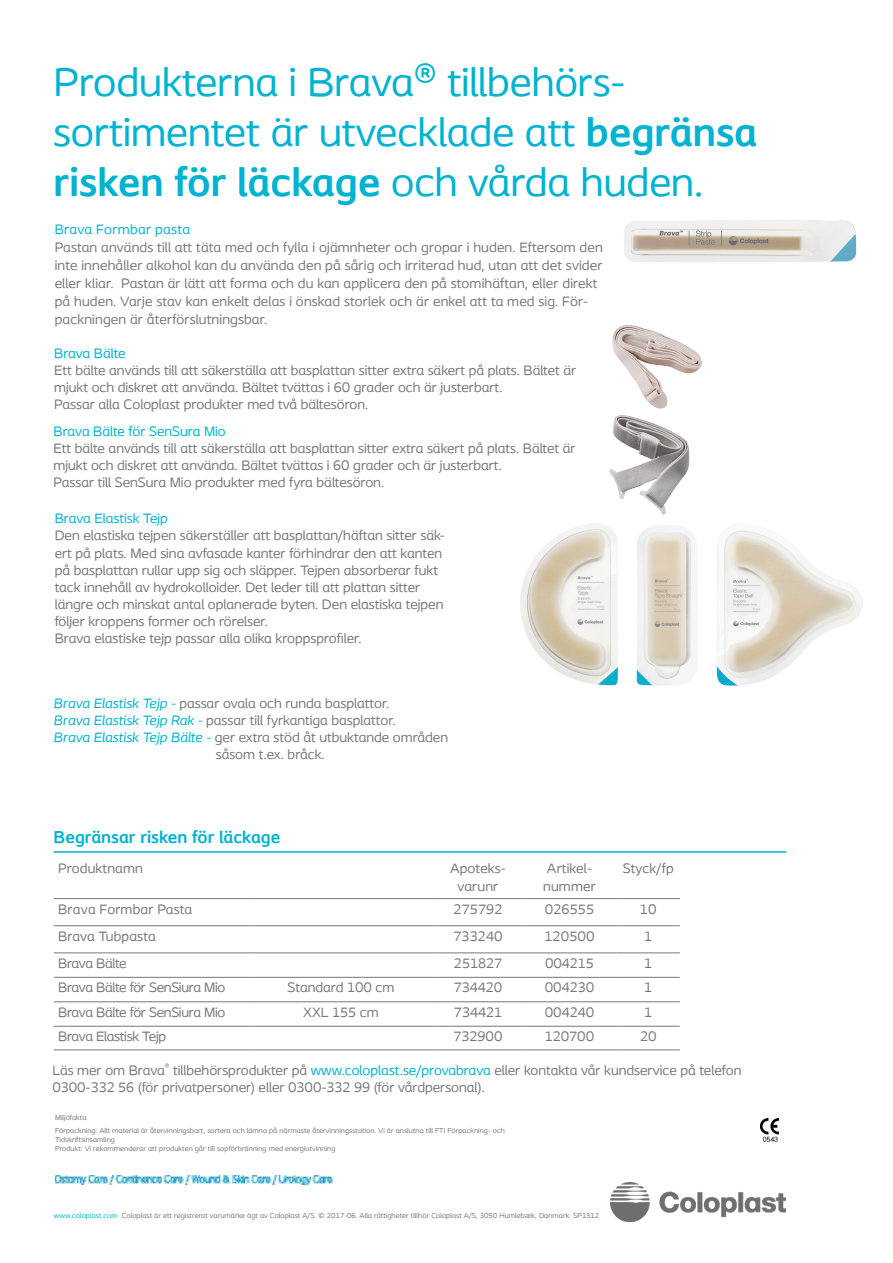
<style>
.page{position:relative;width:893px;height:1263px;background:#fff}
.page>*{position:absolute;margin:0;border:0;box-sizing:border-box;transform-origin:0 0}
.t1{font:42px/50.4px "Coloplast";color:#00b3d0}
.t2{font:700 18px "Coloplast";color:#00b3d0}
.Spread_text{font:14.25px/17.1px "Coloplast";color:#76787b}
.Spread_text-2{font:14.25px "Coloplast";letter-spacing:-.02em;color:#76787b}
.Spread_text_heading{font:14.25px "Coloplast";color:#00b3d0}
.Table_headline{font:14.25px "Coloplast";letter-spacing:.01em;color:#76787b}
.Table_text_medium{font:14.25px/18px "Coloplast";letter-spacing:.01em;color:#76787b}
.Table_text{font:14.25px "Coloplast";letter-spacing:.01em;color:#76787b}
.Spread_text_heading-2{font:14.25px "Coloplast";letter-spacing:.02em;color:#00b3d0}
.Spread_text-3{font:14.25px "Coloplast";letter-spacing:-.025em;color:#76787b}
.Legal_information{font:7.5px/9px "Coloplast";letter-spacing:.01em;color:#76787b}
.s1{font-weight:700}
.s2{font-style:italic;color:#00b3d0}
.s3{color:#00b3d0}
</style>
<div class="page">
<img style="left:611px;top:1182px;width:174px;height:40px">
<img style="left:760px;top:1118px;width:19px;height:24px">
<svg style="left:54px;top:899px;width:626px;height:54px"></svg>
<hr style="left:248px;top:898px;width:186px;height:1px;background:#76787b">
<hr style="left:434px;top:898px;width:88px;height:1px;background:#76787b">
<hr style="left:522px;top:898px;width:95px;height:1px;background:#76787b">
<hr style="left:617px;top:898px;width:63px;height:1px;background:#76787b">
<hr style="left:54px;top:898px;width:194px;height:1px;background:#76787b">
<hr style="left:54px;top:925px;width:194px;height:1px;background:#76787b">
<hr style="left:248px;top:925px;width:186px;height:1px;background:#76787b">
<hr style="left:434px;top:925px;width:88px;height:1px;background:#76787b">
<hr style="left:522px;top:925px;width:95px;height:1px;background:#76787b">
<hr style="left:617px;top:925px;width:63px;height:1px;background:#76787b">
<hr style="left:54px;top:953px;width:194px;height:1px;background:#76787b">
<hr style="left:248px;top:953px;width:186px;height:1px;background:#76787b">
<hr style="left:434px;top:953px;width:88px;height:1px;background:#76787b">
<hr style="left:522px;top:953px;width:95px;height:1px;background:#76787b">
<hr style="left:617px;top:953px;width:63px;height:1px;background:#76787b">
<hr style="left:54px;top:977px;width:194px;height:1px;background:#76787b">
<hr style="left:248px;top:977px;width:186px;height:1px;background:#76787b">
<hr style="left:434px;top:977px;width:88px;height:1px;background:#76787b">
<hr style="left:522px;top:977px;width:95px;height:1px;background:#76787b">
<hr style="left:617px;top:977px;width:63px;height:1px;background:#76787b">
<hr style="left:54px;top:1001px;width:194px;height:1px;background:#76787b">
<hr style="left:248px;top:1001px;width:186px;height:1px;background:#76787b">
<hr style="left:434px;top:1001px;width:88px;height:1px;background:#76787b">
<hr style="left:522px;top:1001px;width:95px;height:1px;background:#76787b">
<hr style="left:617px;top:1001px;width:63px;height:1px;background:#76787b">
<hr style="left:54px;top:1026px;width:194px;height:1px;background:#76787b">
<hr style="left:248px;top:1026px;width:186px;height:1px;background:#76787b">
<hr style="left:434px;top:1026px;width:88px;height:1px;background:#76787b">
<hr style="left:522px;top:1026px;width:95px;height:1px;background:#76787b">
<hr style="left:617px;top:1026px;width:63px;height:1px;background:#76787b">
<hr style="left:54px;top:1050px;width:194px;height:1px;background:#76787b">
<hr style="left:248px;top:1050px;width:186px;height:1px;background:#76787b">
<hr style="left:434px;top:1050px;width:88px;height:1px;background:#76787b">
<hr style="left:522px;top:1050px;width:95px;height:1px;background:#76787b">
<hr style="left:617px;top:1050px;width:63px;height:1px;background:#76787b">
<img style="left:624px;top:220px;width:232px;height:42px">
<hr style="left:54px;top:851px;width:732px;height:2px;background:#00b3d0">
<img style="left:612px;top:325px;width:90px;height:84px">
<img style="left:520px;top:523px;width:98px;height:162px">
<img style="left:636px;top:525px;width:60px;height:161px">
<img style="left:716px;top:524px;width:147px;height:162px">
<img style="left:55px;top:1176px;width:277px;height:8px">
<svg style="left:614px;top:415px;width:8px;height:8px"></svg>
<p class="t1" style="left:54px;top:56px;width:705px">Produkterna i Brava® tillbehörs&shy;sortimentet är utvecklade att <span class="s1">begränsa risken för läckage</span> och vårda huden.</p>
<p class="Spread_text_heading-2" style="left:55px;top:221px;width:137px">Brava Formbar pasta</p>
<p class="Spread_text" style="left:55px;top:238px;width:550px;line-height:18px">Pastan används till att täta med och fylla i ojämnheter och gropar i huden. Eftersom den inte innehåller alkohol kan du använda den på sårig och irriterad hud, utan att det svider eller kliar. Pastan är lätt att forma och du kan applicera den på stomihäftan, eller direkt på huden. Varje stav kan enkelt delas i önskad storlek och är enkel att ta med sig. För&shy;packningen är återförslutningsbar.</p>
<p class="Spread_text_heading" style="left:54px;top:344px;width:73px">Brava Bälte</p>
<p class="Spread_text" style="left:54px;top:361px;width:524px">Ett bälte används till att säkerställa att basplattan sitter extra säkert på plats. Bältet är mjukt och diskret att använda. Bältet tvättas i 60 grader och är justerbart.</p>
<p class="Spread_text" style="left:54px;top:396px;width:316px">Passar alla Coloplast produkter med två bältesöron.</p>
<p class="Spread_text_heading" style="left:54px;top:422px;width:174px">Brava Bälte för SenSura Mio</p>
<p class="Spread_text" style="left:54px;top:439px;width:524px">Ett bälte används till att säkerställa att basplattan sitter extra säkert på plats. Bältet är mjukt och diskret att använda. Bältet tvättas i 60 grader och är justerbart.</p>
<p class="Spread_text" style="left:54px;top:473px;width:332px">Passar till SenSura Mio produkter med fyra bältesöron.</p>
<p class="Spread_text_heading" style="left:55px;top:510px;width:115px">Brava Elastisk Tejp</p>
<p class="Spread_text" style="left:55px;top:527px;width:392px">Den elastiska tejpen säkerställer att basplattan/häftan sitter säk&shy;ert på plats. Med sina avfasade kanter förhindrar den att kanten på basplattan rullar upp sig och släpper. Tejpen absorberar fukt tack innehåll av hydrokolloider. Det leder till att plattan sitter längre och minskat antal oplanerade byten. Den elastiska tejpen följer kroppens former och rörelser.</p>
<p class="Spread_text" style="left:55px;top:630px;width:308px">Brava elastiske tejp passar alla olika kroppsprofiler.</p>
<p class="Spread_text" style="left:54px;top:695px;width:344px"><span class="s2">Brava Elastisk Tejp -</span> passar ovala och runda basplattor.<br><span class="s2">Brava Elastisk Tejp Rak -</span> passar till fyrkantiga basplattor.</p>
<p class="Spread_text" style="left:216px;top:729px;width:234px;text-indent:-162px"><span class="s2">Brava Elastisk Tejp Bälte -</span> ger extra stöd åt utbuktande områden såsom t.ex. bråck.</p>
<p class="t2" style="left:54px;top:826px;width:228px">Begränsar risken för läckage</p>
<p class="Table_headline" style="left:58px;top:859px;width:86px">Produktnamn</p>
<p class="Table_text_medium" style="left:450px;top:859px;width:58px">Apoteks-</p>
<p class="Table_text_medium" style="left:458px;top:877px;width:42px">varunr</p>
<p class="Table_text_medium" style="left:543px;top:859px;width:54px">Artikel&shy;nummer</p>
<p class="Table_text_medium" style="left:623px;top:859px;width:53px">Styck/fp</p>
<p class="Table_headline" style="left:58px;top:900px;width:136px">Brava Formbar Pasta</p>
<p class="Table_text" style="left:454px;top:900px;width:50px">275792</p>
<p class="Table_text" style="left:545px;top:900px;width:51px">026555</p>
<p class="Table_text" style="left:640px;top:900px;width:18px">10</p>
<p class="Table_headline" style="left:58px;top:927px;width:99px">Brava Tubpasta</p>
<p class="Table_text" style="left:453px;top:927px;width:51px">733240</p>
<p class="Table_text" style="left:544px;top:927px;width:52px">120500</p>
<p class="Table_text" style="left:644px;top:927px;width:10px">1</p>
<p class="Spread_text-3" style="left:58px;top:954px;width:70px">Brava Bälte</p>
<p class="Spread_text" style="left:454px;top:954px;width:50px">251827</p>
<p class="Spread_text" style="left:545px;top:954px;width:50px">004215</p>
<p class="Spread_text" style="left:644px;top:954px;width:10px">1</p>
<p class="Spread_text-2" style="left:58px;top:979px;width:169px">Brava Bälte för SenSiura Mio</p>
<p class="Spread_text" style="left:288px;top:979px;width:108px">Standard 100 cm</p>
<p class="Spread_text" style="left:454px;top:979px;width:50px">734420</p>
<p class="Spread_text" style="left:545px;top:979px;width:51px">004230</p>
<p class="Spread_text" style="left:644px;top:979px;width:10px">1</p>
<p class="Spread_text-2" style="left:58px;top:1003px;width:169px">Brava Bälte för SenSiura Mio</p>
<p class="Spread_text" style="left:303px;top:1003px;width:77px">XXL 155 cm</p>
<p class="Spread_text" style="left:454px;top:1003px;width:50px">734421</p>
<p class="Spread_text" style="left:545px;top:1003px;width:51px">004240</p>
<p class="Spread_text" style="left:644px;top:1003px;width:10px">1</p>
<p class="Spread_text-2" style="left:58px;top:1028px;width:110px">Brava Elastisk Tejp</p>
<p class="Spread_text" style="left:454px;top:1028px;width:50px">732900</p>
<p class="Spread_text" style="left:545px;top:1028px;width:51px">120700</p>
<p class="Spread_text" style="left:640px;top:1028px;width:18px">20</p>
<p class="Spread_text" style="left:52px;top:1061px;width:691px">Läs mer om Brava<sup>®</sup> tillbehörsprodukter på <span class="s3">www.coloplast.se/provabrava</span> eller kontakta vår kundservice på telefon<br>0300-332 56 (för privatpersoner) eller 0300-332 99 (för vårdpersonal).</p>
<p class="Legal_information" style="left:55px;top:1113px;width:33px">Miljöfakta</p>
<p class="Legal_information" style="left:55px;top:1126px;width:451px">Förpackning: Allt material är återvinningsbart, sortera och lämna på närmaste återvinningsstation. Vi är anslutna till FTI Förpackning- och<br>Tidskriftsinsamling<br>Produkt: Vi rekommenderar att produkten går till sopförbränning med energiutvinning</p>
<p class="Legal_information" style="left:54px;top:1211px;width:547px"><span class="s3">www.coloplast.com</span> Coloplast är ett registrerat varumärke ägt av Coloplast A/S. © 2017-06. Alla rättigheter tillhör Coloplast A/S, 3050 Humlebæk, Danmark. SP1512</p>
</div>
